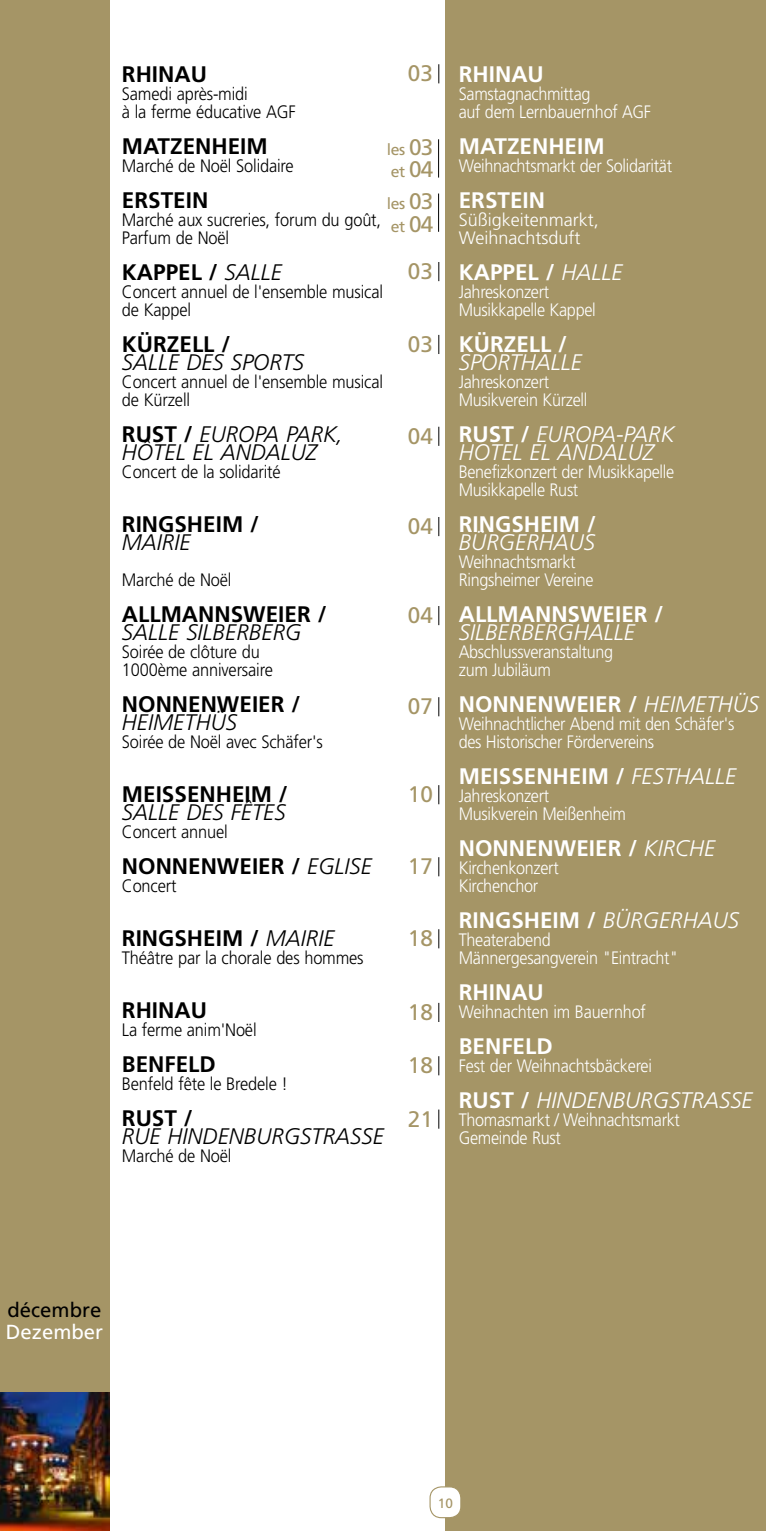
<style>
.page{position:relative;width:766px;height:1531px;background:#fff}
.page>*{position:absolute;margin:0;border:0;box-sizing:border-box;transform-origin:0 0}
.t1{font:700 22.5px "Frutiger LT Std";color:#fff}
.t2{font:700 22.5px "Frutiger LT Std";color:#000}
.t3{font:italic 300 22.5px/18px "Frutiger LT Std";color:#000}
.t4{font:italic 300 22.5px/18px "Frutiger LT Std";color:#fff}
.t5{font:22.5px "Frutiger LT Std";color:#a59566}
.t6{font:20.25px "Frutiger LT Std";color:#000}
.t7{font:20.25px "Frutiger LT Std";color:#fff}
.t8{font:300 18px/18px "Frutiger LT Std";letter-spacing:-.02em;color:#fff;scale:.9 1}
.t9{font:300 18px/18px "Frutiger LT Std";letter-spacing:-.01em;color:#000;scale:.91 1}
.t10{font:300 18px/18px "Frutiger LT Std";color:#fff}
.t11{font:15.75px/22.5px "Frutiger LT Std";letter-spacing:-.03em;color:#a59566}
.t12{font:13.5px "Frutiger LT Std";color:#a59566}
.s1{font-weight:300;font-style:italic}
.s2{font-weight:700;font-style:normal}
.s3{font-size:22.5px}
</style>
<div class="page">
<img style="left:0;top:1391px;width:110px;height:140px">
<div style="left:0;top:0;width:110px;height:1391px;background:#a59566"></div>
<div style="left:445px;top:0;width:320px;height:1531px;background:#a59566"></div>
<div style="left:430px;top:1487px;width:30px;height:30px;background:#fff;border-radius:11px"></div>
<div style="left:429px;top:1486px;width:32px;height:32px;border:1px solid #a59566;border-radius:11px"></div>
<svg style="left:438px;top:64px;width:1px;height:19px"></svg>
<svg style="left:438px;top:262px;width:1px;height:19px"></svg>
<svg style="left:438px;top:335px;width:1px;height:19px"></svg>
<svg style="left:438px;top:427px;width:1px;height:19px"></svg>
<svg style="left:438px;top:517px;width:1px;height:19px"></svg>
<svg style="left:438px;top:606px;width:1px;height:19px"></svg>
<svg style="left:438px;top:697px;width:1px;height:19px"></svg>
<svg style="left:438px;top:785px;width:1px;height:19px"></svg>
<svg style="left:438px;top:857px;width:1px;height:19px"></svg>
<svg style="left:438px;top:1056px;width:1px;height:19px"></svg>
<svg style="left:438px;top:929px;width:1px;height:19px"></svg>
<svg style="left:438px;top:1003px;width:1px;height:19px"></svg>
<svg style="left:438px;top:1109px;width:1px;height:19px"></svg>
<hr style="left:438px;top:139px;width:1px;height:39px;background:#000">
<hr style="left:438px;top:193px;width:1px;height:39px;background:#000">
<p class="t5" style="left:407px;top:60px;width:27px">03</p>
<p class="t2" style="left:122px;top:61px;width:86px">RHINAU</p>
<p class="t9" style="left:122px;top:85px;width:192px">Samedi après-midi<br>à la ferme éducative AGF</p>
<p class="t2" style="left:122px;top:133px;width:147px">MATZENHEIM</p>
<p class="t9" style="left:122px;top:157px;width:190px">Marché de Noël Solidaire</p>
<p class="t2" style="left:122px;top:187px;width:88px">ERSTEIN</p>
<p class="t9" style="left:122px;top:211px;width:286px">Marché aux sucreries, forum du goût,<br>Parfum de Noël</p>
<p class="t2" style="left:122px;top:259px;width:162px">KAPPEL / <span class="s1">SALLE</span></p>
<p class="t9" style="left:122px;top:283px;width:288px">Concert annuel de l'ensemble musical de Kappel</p>
<p class="t2" style="left:122px;top:331px;width:110px">KÜRZELL /</p>
<p class="t3" style="left:122px;top:354px;width:184px">SALLE DES SPORTS</p>
<p class="t9" style="left:122px;top:373px;width:288px">Concert annuel de l'ensemble musical de Kürzell</p>
<p class="t3" style="left:122px;top:426px;width:223px"><span class="s2">RUST /</span> EUROPA PARK,<br>HÔTEL EL ANDALUZ</p>
<p class="t9" style="left:122px;top:463px;width:176px">Concert de la solidarité</p>
<p class="t2" style="left:122px;top:511px;width:138px">RINGSHEIM /</p>
<p class="t3" style="left:122px;top:534px;width:70px">MAIRIE</p>
<p class="t9" style="left:122px;top:571px;width:122px">Marché de Noël</p>
<p class="t2" style="left:122px;top:601px;width:206px">ALLMANNSWEIER /</p>
<p class="t3" style="left:122px;top:624px;width:181px">SALLE SILBERBERG</p>
<p class="t9" style="left:122px;top:643px;width:167px">Soirée de clôture du<br>1000ème anniversaire</p>
<p class="t2" style="left:122px;top:691px;width:180px">NONNENWEIER /</p>
<p class="t3" style="left:122px;top:714px;width:117px">HEIMETHÜS</p>
<p class="t9" style="left:122px;top:733px;width:222px">Soirée de Noël avec Schäfer's</p>
<p class="t2" style="left:122px;top:781px;width:167px">MEISSENHEIM /</p>
<p class="t3" style="left:122px;top:804px;width:165px">SALLE DES FÊTES</p>
<p class="t9" style="left:122px;top:823px;width:118px">Concert annuel</p>
<p class="t2" style="left:122px;top:853px;width:252px">NONNENWEIER / <span class="s1">EGLISE</span></p>
<p class="t9" style="left:122px;top:877px;width:61px">Concert</p>
<p class="t2" style="left:122px;top:925px;width:214px">RINGSHEIM / <span class="s1">MAIRIE</span></p>
<p class="t9" style="left:122px;top:949px;width:267px">Théâtre par la chorale des hommes</p>
<p class="t2" style="left:122px;top:997px;width:86px">RHINAU</p>
<p class="t9" style="left:122px;top:1021px;width:149px">La ferme anim'Noël</p>
<p class="t2" style="left:122px;top:1051px;width:95px">BENFELD</p>
<p class="t9" style="left:122px;top:1075px;width:184px">Benfeld fête le Bredele !</p>
<p class="t2" style="left:122px;top:1105px;width:72px">RUST /</p>
<p class="t3" style="left:122px;top:1128px;width:263px">RUE HINDENBURGSTRASSE</p>
<p class="t9" style="left:122px;top:1147px;width:122px">Marché de Noël</p>
<p class="t11" style="left:387px;top:138px;width:48px">les <span class="s3">03 </span>et <span class="s3">04</span></p>
<p class="t11" style="left:387px;top:192px;width:48px">les <span class="s3">03 </span>et <span class="s3">04</span></p>
<p class="t5" style="left:407px;top:258px;width:27px">03</p>
<p class="t5" style="left:407px;top:331px;width:27px">03</p>
<p class="t5" style="left:407px;top:423px;width:27px">04</p>
<p class="t5" style="left:407px;top:513px;width:27px">04</p>
<p class="t5" style="left:407px;top:602px;width:27px">04</p>
<p class="t5" style="left:407px;top:693px;width:27px">07</p>
<p class="t5" style="left:407px;top:781px;width:27px">10</p>
<p class="t5" style="left:407px;top:853px;width:27px">17</p>
<p class="t5" style="left:407px;top:925px;width:27px">18</p>
<p class="t5" style="left:407px;top:999px;width:27px">18</p>
<p class="t5" style="left:407px;top:1052px;width:27px">18</p>
<p class="t5" style="left:407px;top:1106px;width:27px">21</p>
<p class="t1" style="left:458px;top:61px;width:86px">RHINAU</p>
<p class="t8" style="left:458px;top:85px;width:215px">Samstagnachmittag<br>auf dem Lernbauernhof AGF</p>
<p class="t1" style="left:458px;top:133px;width:147px">MATZENHEIM</p>
<p class="t8" style="left:458px;top:157px;width:238px">Weihnachtsmarkt der Solidarität</p>
<p class="t1" style="left:458px;top:187px;width:88px">ERSTEIN</p>
<p class="t10" style="left:458px;top:211px;width:142px">Süßigkeitenmarkt,<br>Weihnachtsduft</p>
<p class="t1" style="left:458px;top:259px;width:165px">KAPPEL / <span class="s1">HALLE</span></p>
<p class="t8" style="left:458px;top:283px;width:154px">Jahreskonzert<br>Musikkapelle Kappel</p>
<p class="t1" style="left:458px;top:331px;width:110px">KÜRZELL /</p>
<p class="t4" style="left:458px;top:354px;width:125px">SPORTHALLE</p>
<p class="t8" style="left:458px;top:373px;width:144px">Jahreskonzert<br>Musikverein Kürzell</p>
<p class="t4" style="left:458px;top:426px;width:217px"><span class="s2">RUST /</span> EUROPA-PARK<br>HOTEL EL ANDALUZ</p>
<p class="t8" style="left:458px;top:463px;width:241px">Benefizkonzert der Musikkapelle<br>Musikkapelle Rust</p>
<p class="t1" style="left:458px;top:511px;width:138px">RINGSHEIM /</p>
<p class="t4" style="left:458px;top:534px;width:138px">BÜRGERHAUS</p>
<p class="t8" style="left:458px;top:553px;width:151px">Weihnachtsmarkt<br>Ringsheimer Vereine</p>
<p class="t1" style="left:458px;top:601px;width:206px">ALLMANNSWEIER /</p>
<p class="t4" style="left:458px;top:624px;width:178px">SILBERBERGHALLE</p>
<p class="t8" style="left:458px;top:643px;width:173px">Abschlussveranstaltung zum Jubiläum</p>
<p class="t1" style="left:458px;top:691px;width:302px">NONNENWEIER / <span class="s1">HEIMETHÜS</span></p>
<p class="t8" style="left:458px;top:715px;width:308px">Weihnachtlicher Abend mit den Schäfer's des Historischer Fördervereins</p>
<p class="t1" style="left:458px;top:763px;width:279px">MEISSENHEIM / <span class="s1">FESTHALLE</span></p>
<p class="t8" style="left:458px;top:787px;width:187px">Jahreskonzert<br>Musikverein Meißenheim</p>
<p class="t1" style="left:458px;top:835px;width:258px">NONNENWEIER / <span class="s1">KIRCHE</span></p>
<p class="t8" style="left:458px;top:859px;width:112px">Kirchenkonzert<br>Kirchenchor</p>
<p class="t1" style="left:458px;top:907px;width:282px">RINGSHEIM / <span class="s1">BÜRGERHAUS</span></p>
<p class="t8" style="left:458px;top:931px;width:245px">Theaterabend<br>Männergesangverein "Eintracht"</p>
<p class="t1" style="left:458px;top:979px;width:86px">RHINAU</p>
<p class="t8" style="left:458px;top:1003px;width:209px">Weihnachten im Bauernhof</p>
<p class="t1" style="left:458px;top:1033px;width:95px">BENFELD</p>
<p class="t8" style="left:458px;top:1057px;width:216px">Fest der Weihnachtsbäckerei</p>
<p class="t4" style="left:458px;top:1092px;width:295px"><span class="s2">RUST /</span> HINDENBURGSTRASSE</p>
<p class="t8" style="left:458px;top:1111px;width:247px">Thomasmarkt / Weihnachtsmarkt<br>Gemeinde Rust</p>
<p class="t6" style="left:8px;top:1297px;width:95px">décembre</p>
<p class="t7" style="left:6px;top:1320px;width:99px">Dezember</p>
<p class="t12" style="left:438px;top:1495px;width:17px">10</p>
</div>
